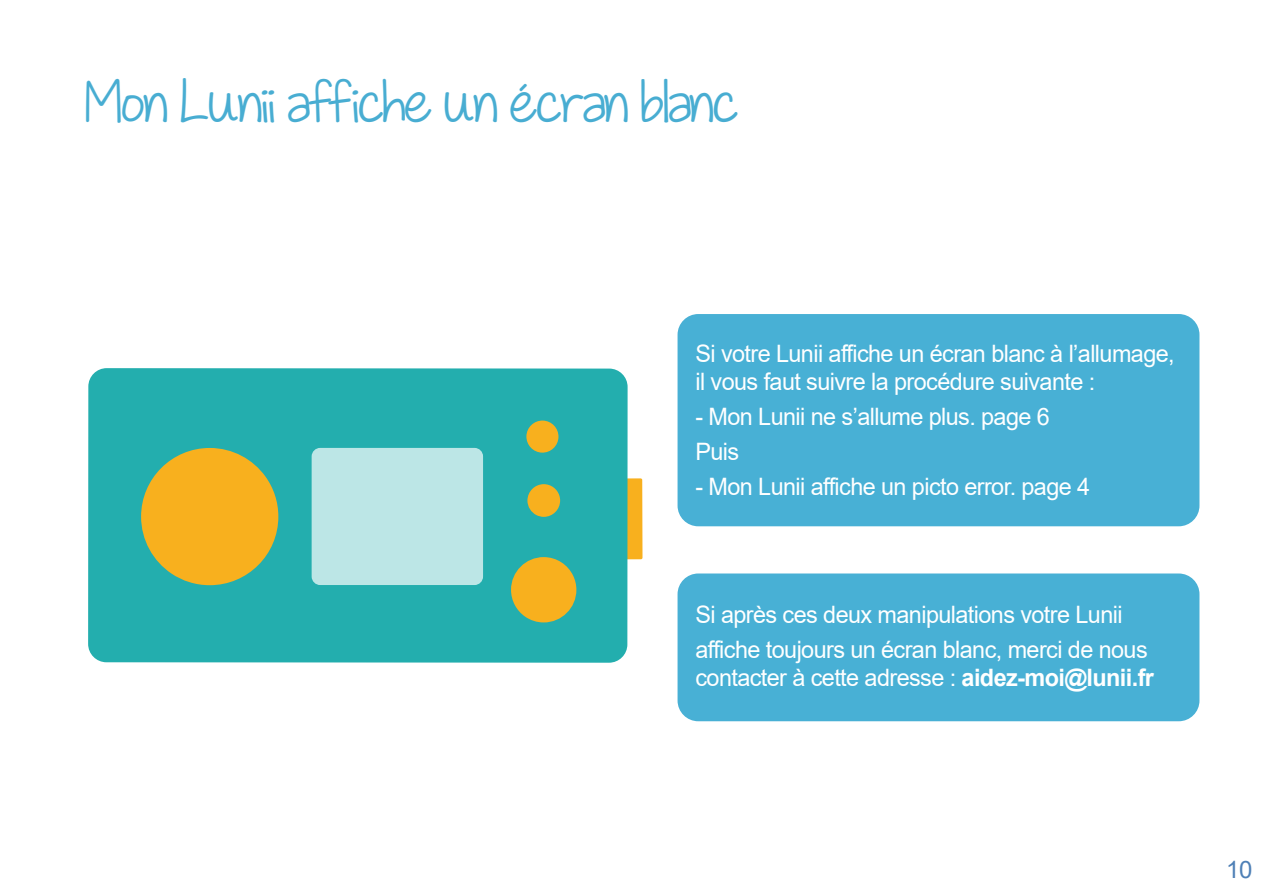
<style>
.page{position:relative;width:1263px;height:893px;background:#fff}
.page>*{position:absolute;margin:0;border:0;box-sizing:border-box;transform-origin:0 0}
.t1{font:45px "KG Love Somebody";letter-spacing:-.05em;color:#48add2}
.t2{font:24px/35px "Arial";letter-spacing:-.025em;color:#fff}
.t3{font:24px "Arial";color:#4e80b6}
.s1{font-weight:700}
</style>
<div class="page">
<div style="left:677px;top:314px;width:522px;height:212px;background:#48b0d5;border-radius:21px"></div>
<div style="left:677px;top:573px;width:522px;height:148px;background:#48b0d5;border-radius:21px"></div>
<div style="left:623px;top:478px;width:19px;height:81px;background:#f8b01e;border-radius:2px"></div>
<div style="left:88px;top:368px;width:540px;height:295px;background:#23aeae;border-radius:19px"></div>
<svg style="left:141px;top:448px;width:137px;height:137px"></svg>
<svg style="left:511px;top:557px;width:65px;height:65px"></svg>
<svg style="left:527px;top:484px;width:33px;height:33px"></svg>
<div style="left:526px;top:420px;width:33px;height:33px;background:#f8b01e;border-radius:50%"></div>
<div style="left:312px;top:448px;width:171px;height:137px;background:#bce6e6;border-radius:9px"></div>
<h1 class="t1" style="left:85px;top:66px;width:656px">Mon Lunii affiche un écran blanc</h1>
<p class="t2" style="left:695px;top:339px;width:481px;line-height:28.5px">Si votre Lunii affiche un écran blanc à l’allumage, il vous faut suivre la procédure suivante :</p>
<p class="t2" style="left:695px;top:399px;width:356px">- Mon Lunii ne s’allume plus. page 6<br>Puis</p>
<p class="t2" style="left:695px;top:469px;width:396px">- Mon Lunii affiche un picto error. page 4</p>
<p class="t2" style="left:695px;top:597px;width:454px">Si après ces deux manipulations votre Lunii affiche toujours un écran blanc, merci de nous</p>
<p class="t2" style="left:695px;top:660px;width:460px">contacter à cette adresse : <span class="s1">aidez-moi@lunii.fr</span></p>
<p class="t3" style="left:1226px;top:853px;width:28px">10</p>
</div>
